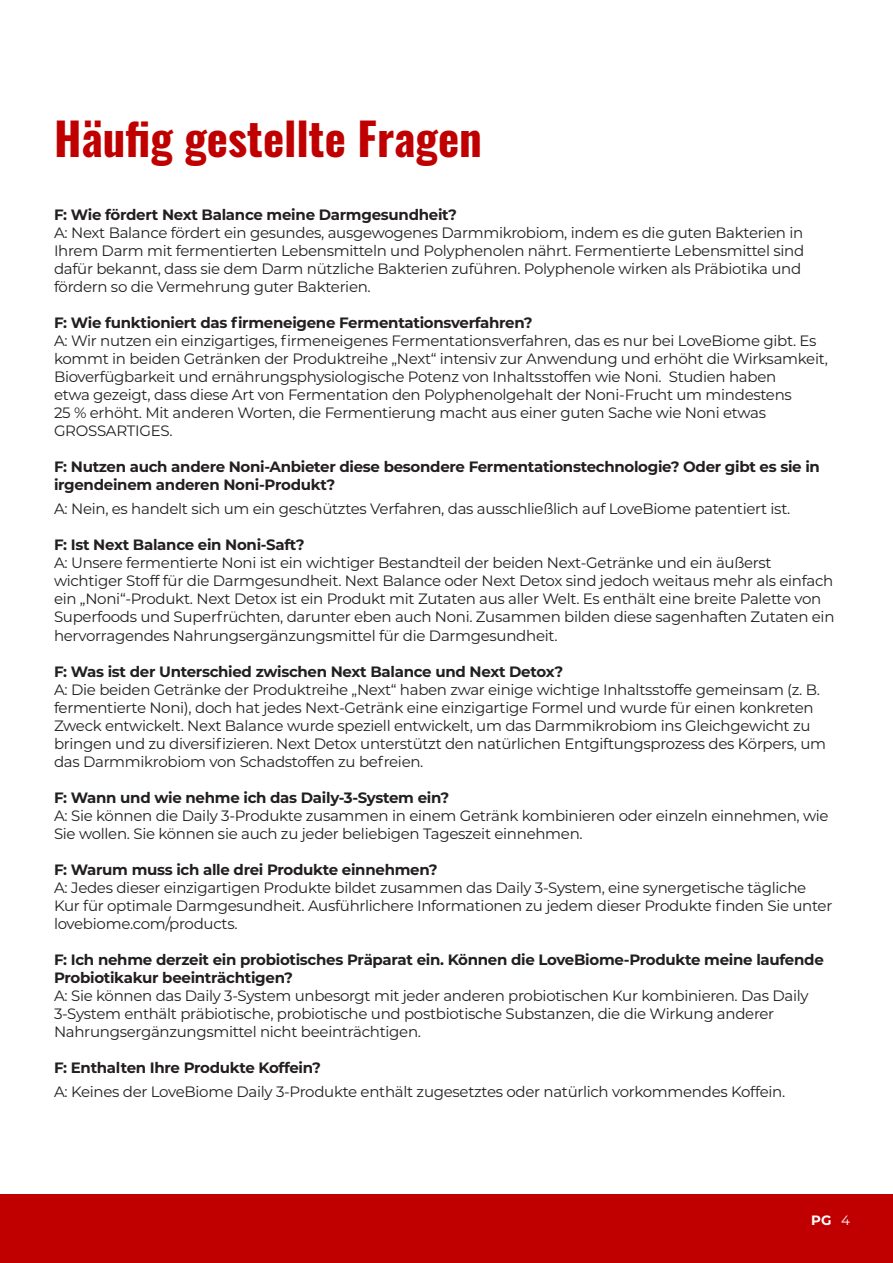
<style>
.page{position:relative;width:893px;height:1263px;background:#fff}
.page>*{position:absolute;margin:0;border:0;box-sizing:border-box;transform-origin:0 0}
.t1{font:45px "Oswald";color:#c00000}
.t2{font:15px/18px "Montserrat";letter-spacing:-.02em;color:#231f20}
.t3{font:700 15px/18px "Montserrat";letter-spacing:-.02em;color:#231f20}
.t4{font:700 13.5px "Montserrat";color:#fff}
.s1{font-weight:400}
</style>
<div class="page">
<div style="left:0;top:1195px;width:893px;height:68px;background:#c00000"></div>
<p class="t1" style="left:54px;top:99px;width:429px">Häufig gestellte Fragen</p>
<p class="t3" style="left:54px;top:205px;width:405px">F: Wie fördert Next Balance meine Darmgesundheit?</p>
<p class="t2" style="left:54px;top:224px;width:752px">A: Next Balance fördert ein gesundes, ausgewogenes Darmmikrobiom, indem es die guten Bakterien in Ihrem Darm mit fermentierten Lebensmitteln und Polyphenolen nährt. Fermentierte Lebensmittel sind dafür bekannt, dass sie dem Darm nützliche Bakterien zuführen. Polyphenole wirken als Präbiotika und fördern so die Vermehrung guter Bakterien.</p>
<p class="t3" style="left:54px;top:313px;width:480px">F: Wie funktioniert das firmeneigene Fermentationsverfahren?</p>
<p class="t2" style="left:54px;top:332px;width:775px">A: Wir nutzen ein einzigartiges, firmeneigenes Fermentationsverfahren, das es nur bei LoveBiome gibt. Es kommt in beiden Getränken der Produktreihe „Next“ intensiv zur Anwendung und erhöht die Wirksamkeit, Bioverfügbarkeit und ernährungsphysiologische Potenz von Inhaltsstoffen wie Noni. Studien haben<br>etwa gezeigt, dass diese Art von Fermentation den Polyphenolgehalt der Noni-Frucht um mindestens<br>25 % erhöht. Mit anderen Worten, die Fermentierung macht aus einer guten Sache wie Noni etwas GROSSARTIGES.</p>
<p class="t3" style="left:54px;top:457px;width:767px">F: Nutzen auch andere Noni-Anbieter diese besondere Fermentationstechnologie? Oder gibt es sie in irgendeinem anderen Noni-Produkt?</p>
<p class="t2" style="left:54px;top:500px;width:738px">A: Nein, es handelt sich um ein geschütztes Verfahren, das ausschließlich auf LoveBiome patentiert ist.</p>
<p class="t3" style="left:54px;top:535px;width:252px">F: Ist Next Balance ein Noni-Saft?</p>
<p class="t2" style="left:54px;top:554px;width:782px">A: Unsere fermentierte Noni ist ein wichtiger Bestandteil der beiden Next-Getränke und ein äußerst wichtiger Stoff für die Darmgesundheit. Next Balance oder Next Detox sind jedoch weitaus mehr als einfach ein „Noni“-Produkt. Next Detox ist ein Produkt mit Zutaten aus aller Welt. Es enthält eine breite Palette von Superfoods und Superfrüchten, darunter eben auch Noni. Zusammen bilden diese sagenhaften Zutaten ein hervorragendes Nahrungsergänzungsmittel für die Darmgesundheit.</p>
<p class="t3" style="left:54px;top:661px;width:511px">F: Was ist der Unterschied zwischen Next Balance und Next Detox?</p>
<p class="t2" style="left:54px;top:680px;width:774px">A: Die beiden Getränke der Produktreihe „Next“ haben zwar einige wichtige Inhaltsstoffe gemeinsam (z. B. fermentierte Noni), doch hat jedes Next-Getränk eine einzigartige Formel und wurde für einen konkreten Zweck entwickelt. Next Balance wurde speziell entwickelt, um das Darmmikrobiom ins Gleichgewicht zu bringen und zu diversifizieren. Next Detox unterstützt den natürlichen Entgiftungsprozess des Körpers, um das Darmmikrobiom von Schadstoffen zu befreien.</p>
<p class="t3" style="left:54px;top:787px;width:397px">F: Wann und wie nehme ich das Daily-3-System ein?</p>
<p class="t2" style="left:54px;top:806px;width:776px">A: Sie können die Daily 3-Produkte zusammen in einem Getränk kombinieren oder einzeln einnehmen, wie<br>Sie wollen. Sie können sie auch zu jeder beliebigen Tageszeit einnehmen.</p>
<p class="t3" style="left:54px;top:859px;width:385px">F: Warum muss ich alle drei Produkte einnehmen?</p>
<p class="t2" style="left:54px;top:878px;width:780px">A: Jedes dieser einzigartigen Produkte bildet zusammen das Daily 3-System, eine synergetische tägliche<br>Kur für optimale Darmgesundheit. Ausführlichere Informationen zu jedem dieser Produkte finden Sie unter lovebiome.com/products.</p>
<p class="t3" style="left:54px;top:949px;width:771px">F: Ich nehme derzeit ein probiotisches Präparat ein. Können die LoveBiome-Produkte meine laufende<br>Probiotikakur beeinträchtigen?</p>
<p class="t2" style="left:54px;top:986px;width:756px">A: Sie können das Daily 3-System unbesorgt mit jeder anderen probiotischen Kur kombinieren. Das Daily<br>3-System enthält präbiotische, probiotische und postbiotische Substanzen, die die Wirkung anderer<br>Nahrungsergänzungsmittel nicht beeinträchtigen.</p>
<p class="t3" style="left:54px;top:1057px;width:269px">F: Enthalten Ihre Produkte Koffein?</p>
<p class="t2" style="left:54px;top:1082px;width:733px">A: Keines der LoveBiome Daily 3-Produkte enthält zugesetztes oder natürlich vorkommendes Koffein.</p>
<p class="t4" style="left:811px;top:1210px;width:40px">PG <span class="s1">4</span></p>
</div>
